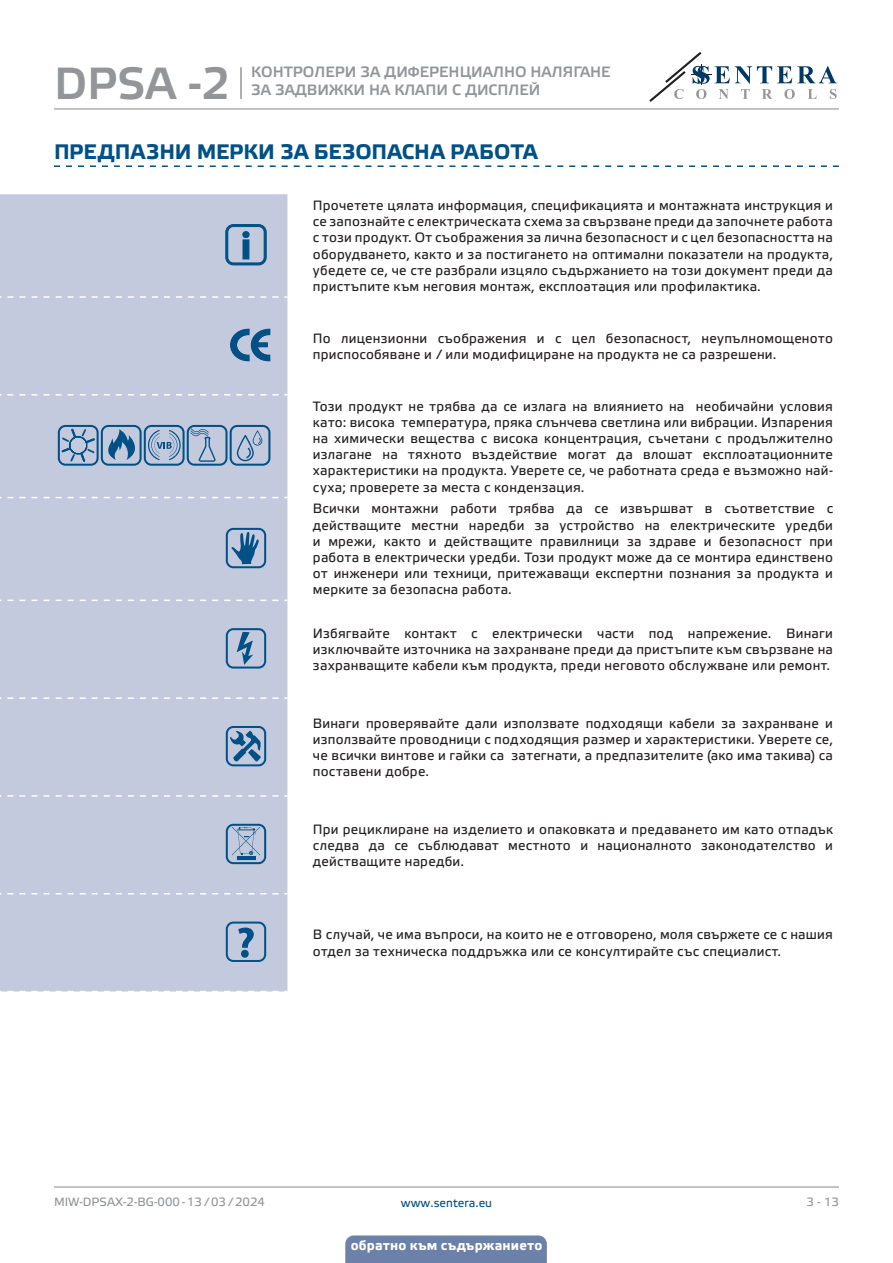
<style>
.page{position:relative;width:893px;height:1263px;background:#fff}
.page>*{position:absolute;margin:0;border:0;box-sizing:border-box;transform-origin:0 0}
.t1{font:45px "Etelka Medium Pro";color:#939598}
.t2{font:700 21px "Etelka Text Pro";color:#015186}
.t3{font:15px "Etelka Medium Pro";color:#939598}
.table_text{font:13.5px/16.2px "Etelka Text Pro";letter-spacing:.015em;color:#231f20;text-align:justify}
.t4{font:700 13.5px "Etelka Text Pro";letter-spacing:.015em;color:#fff}
.t5{font:12px "Etelka Text Pro";color:#939598}
.t6{font:12px "Etelka Text Pro";color:#015186}
</style>
<div class="page">
<hr style="left:54px;top:108px;width:785px;height:1px;background:#939598">
<hr style="left:54px;top:1186px;width:785px;height:1px;background:#939598">
<svg style="left:649px;top:52px;width:188px;height:50px"></svg>
<div style="left:345px;top:1235px;width:202px;height:28px;background:#6c81aa"></div>
<svg style="left:54px;top:165px;width:785px;height:2px"></svg>
<div style="left:0;top:194px;width:287px;height:797px;background:#c4cadd"></div>
<svg style="left:7px;top:296px;width:280px;height:2px"></svg>
<svg style="left:7px;top:394px;width:280px;height:2px"></svg>
<svg style="left:7px;top:497px;width:280px;height:1px"></svg>
<svg style="left:7px;top:600px;width:280px;height:1px"></svg>
<svg style="left:7px;top:697px;width:280px;height:2px"></svg>
<svg style="left:7px;top:795px;width:280px;height:2px"></svg>
<svg style="left:7px;top:893px;width:280px;height:1px"></svg>
<svg style="left:7px;top:991px;width:278px;height:1px"></svg>
<svg style="left:226px;top:224px;width:40px;height:41px;background:#82a1bf"></svg>
<svg style="left:229px;top:328px;width:42px;height:34px"></svg>
<svg style="left:58px;top:425px;width:212px;height:41px;background:#8ba7c3"></svg>
<svg style="left:226px;top:528px;width:40px;height:40px;background:#7196b8"></svg>
<svg style="left:226px;top:628px;width:40px;height:40px;background:#88a4c2"></svg>
<svg style="left:226px;top:726px;width:40px;height:40px;background:#7196b8"></svg>
<svg style="left:226px;top:824px;width:40px;height:40px;background:#8ca7c4"></svg>
<svg style="left:226px;top:921px;width:40px;height:41px;background:#89a5c2"></svg>
<hr style="left:240px;top:67px;width:2px;height:32px;background:#939598">
<h1 class="t1" style="left:54px;top:59px;width:177px">DPSA -2</h1>
<p class="t3" style="left:251px;top:64px;width:361px">КОНТРОЛЕРИ ЗА ДИФЕРЕНЦИАЛНО НАЛЯГАНЕ</p>
<p class="t3" style="left:251px;top:82px;width:291px">ЗА ЗАДВИЖКИ НА КЛАПИ С ДИСПЛЕЙ</p>
<p class="t2" style="left:54px;top:140px;width:485px">ПРЕДПАЗНИ МЕРКИ ЗА БЕЗОПАСНА РАБОТА</p>
<p class="table_text" style="left:313px;top:198px;width:521px">Прочетете цялата информация, спецификацията и монтажната инструкция и се запознайте с електрическата схема за свързване преди да започнете работа с този продукт. От съображения за лична безопасност и с цел безопасността на оборудването, както и за постигането на оптимални показатели на продукта, убедете се, че сте разбрали изцяло съдържанието на този документ преди да пристъпите към неговия монтаж, експлоатация или профилактика.</p>
<p class="table_text" style="left:313px;top:331px;width:521px">По лицензионни съображения и с цел безопасност, неупълномощеното приспособяване и / или модифициране на продукта не са разрешени.</p>
<p class="table_text" style="left:313px;top:399px;width:522px">Този продукт не трябва да се излага на влиянието на необичайни условия като: висока температура, пряка слънчева светлина или вибрации. Изпарения на химически вещества с висока концентрация, съчетани с продължително излагане на тяхното въздействие могат да влошат експлоатационните характеристики на продукта. Уверете се, че работната среда е възможно най&shy;суха; проверете за места с кондензация.</p>
<p class="table_text" style="left:313px;top:501px;width:522px">Всички монтажни работи трябва да се извършват в съответствие с действащите местни наредби за устройство на електрическите уредби и мрежи, както и действащите правилници за здраве и безопасност при работа в електрически уредби. Този продукт може да се монтира единствено от инженери или техници, притежаващи експертни познания за продукта и мерките за безопасна работа.</p>
<p class="table_text" style="left:313px;top:626px;width:521px">Избягвайте контакт с електрически части под напрежение. Винаги изключвайте източника на захранване преди да пристъпите към свързване на захранващите кабели към продукта, преди неговото обслужване или ремонт.</p>
<p class="table_text" style="left:313px;top:716px;width:521px">Винаги проверявайте дали използвате подходящи кабели за захранване и използвайте проводници с подходящия размер и характеристики. Уверете се, че всички винтове и гайки са затегнати, а предпазителите (ако има такива) са поставени добре.</p>
<p class="table_text" style="left:313px;top:821px;width:521px">При рециклиране на изделието и опаковката и предаването им като отпадък следва да се съблюдават местното и националното законодателство и действащите наредби.</p>
<p class="table_text" style="left:313px;top:927px;width:521px">В случай, че има въпроси, на които не е отговорено, моля свържете се с нашия отдел за техническа поддръжка или се консултирайте със специалист.</p>
<p class="t5" style="left:54px;top:1195px;width:212px">MIW-DPSAX-2-BG-000 - 13 / 03 / 2024</p>
<p class="t6" style="left:401px;top:1196px;width:93px">www.sentera.eu</p>
<p class="t5" style="left:806px;top:1195px;width:34px">3 - 13</p>
<p class="t4" style="left:351px;top:1238px;width:193px">обратно към съдържанието</p>
</div>
